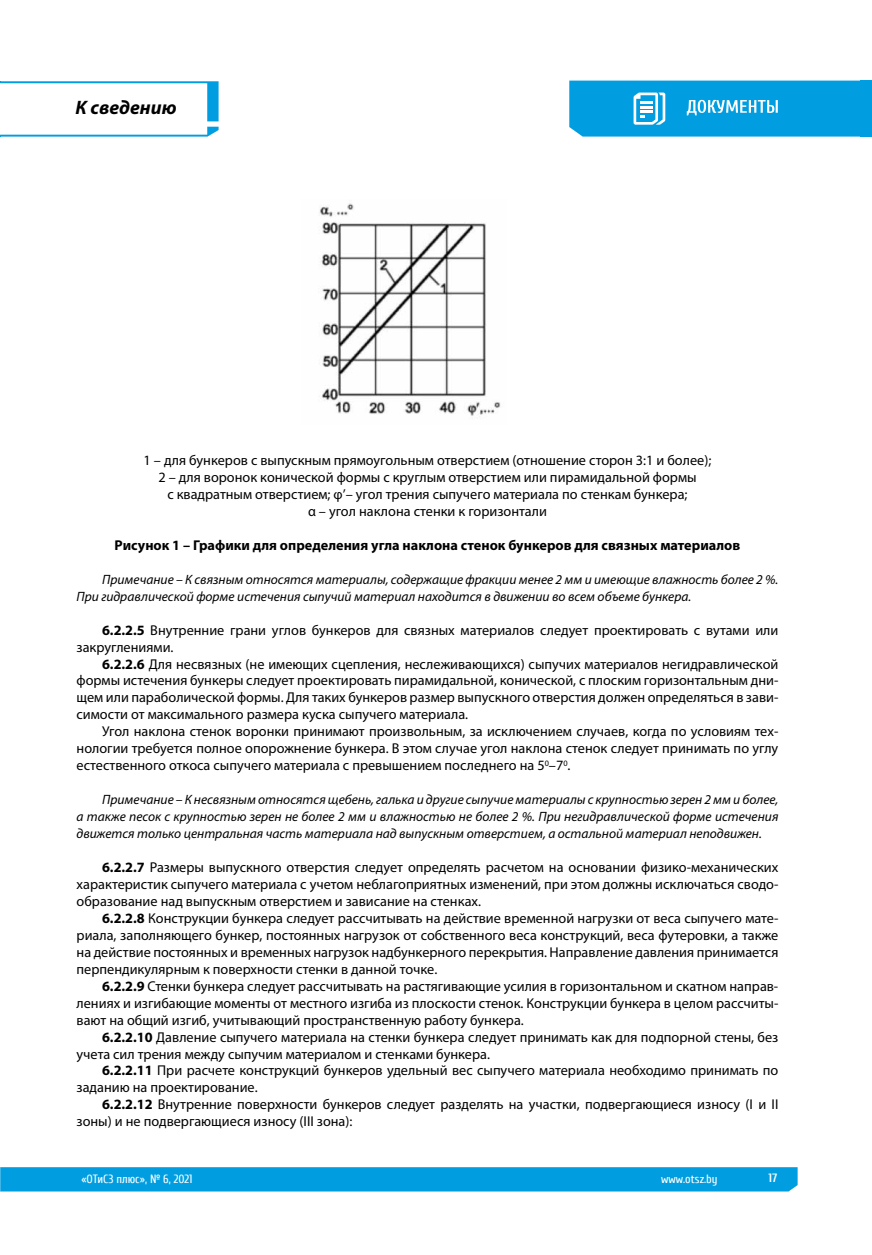
<style>
.page{position:relative;width:872px;height:1255px;background:#fff}
.page>*{position:absolute;margin:0;border:0;box-sizing:border-box;transform-origin:0 0}
.t1{font:italic 700 19.5px "Myriad Pro";color:#000}
.t2{font:14.25px/17px "Myriad Pro";color:#000;text-align:justify}
.t3{font:700 14.25px "Myriad Pro";color:#000}
.t4{font:italic 13.5px/17px "Myriad Pro";color:#000}
.t5{font:12px "Cuprum";color:#fff}
.t6{font:700 12px "Cuprum";color:#fff}
.s1{font-weight:700}
</style>
<div class="page">
<div style="left:0;top:1167px;width:797px;height:24px;background:#009ee0"></div>
<svg style="left:569px;top:81px;width:294px;height:56px;background:#14a5e2"></svg>
<div style="left:861px;top:80px;width:11px;height:56px;background:#009ee0"></div>
<svg style="left:0;top:127px;width:218px;height:10px"></svg>
<svg style="left:0;top:81px;width:218px;height:40px"></svg>
<img style="left:319px;top:203px;width:182px;height:213px">
<h1 class="t1" style="left:76px;top:95px;width:102px">К сведению</h1>
<p class="t2" style="left:144px;top:451px;width:569px;text-align:center">1 – для бункеров с выпускным прямоугольным отверстием (отношение сторон 3:1 и более); 2 – для воронок конической формы с круглым отверстием или пирамидальной формы<br>с квадратным отверстием; φ’– угол трения сыпучего материала по стенкам бункера;<br>α – угол наклона стенки к горизонтали</p>
<p class="t3" style="left:115px;top:535px;width:627px">Рисунок 1 – Графики для определения угла наклона стенок бункеров для связных материалов</p>
<p class="t4" style="left:77px;top:570px;width:703px;text-indent:26px">Примечание – К связным относятся материалы, содержащие фракции менее 2 мм и имеющие влажность более 2 %.<br>При гидравлической форме истечения сыпучий материал находится в движении во всем объеме бункера.</p>
<p class="t2" style="left:77px;top:621px;width:703px;text-indent:26px"><span class="s1">6.2.2.5</span> Внутренние грани углов бункеров для связных материалов следует проектировать с вутами или закруглениями.</p>
<p class="t2" style="left:77px;top:655px;width:703px;text-indent:26px"><span class="s1">6.2.2.6</span> Для несвязных (не имеющих сцепления, неслеживающихся) сыпучих материалов негидравлической формы истечения бункеры следует проектировать пирамидальной, конической, с плоским горизонтальным дни&shy;щем или параболической формы. Для таких бункеров размер выпускного отверстия должен определяться в зави&shy;симости от максимального размера куска сыпучего материала.</p>
<p class="t2" style="left:77px;top:722px;width:703px;text-indent:26px">Угол наклона стенок воронки принимают произвольным, за исключением случаев, когда по условиям тех&shy;нологии требуется полное опорожнение бункера. В этом случае угол наклона стенок следует принимать по углу естественного откоса сыпучего материала с превышением последнего на 5<sup>0</sup>–7<sup>0</sup>.</p>
<p class="t4" style="left:77px;top:791px;width:703px;text-align:justify;text-indent:26px">Примечание – К несвязным относятся щебень, галька и другие сыпучие материалы с крупностью зерен 2 мм и более, а также песок с крупностью зерен не более 2 мм и влажностью не более 2 %. При негидравлической форме истечения движется только центральная часть материала над выпускным отверстием, а остальной материал неподвижен.</p>
<p class="t2" style="left:77px;top:858px;width:703px;text-indent:26px"><span class="s1">6.2.2.7</span> Размеры выпускного отверстия следует определять расчетом на основании физико-механических характеристик сыпучего материала с учетом неблагоприятных изменений, при этом должны исключаться сводо&shy;образование над выпускным отверстием и зависание на стенках.</p>
<p class="t2" style="left:77px;top:909px;width:703px;text-indent:26px"><span class="s1">6.2.2.8</span> Конструкции бункера следует рассчитывать на действие временной нагрузки от веса сыпучего мате&shy;риала, заполняющего бункер, постоянных нагрузок от собственного веса конструкций, веса футеровки, а также на действие постоянных и временных нагрузок надбункерного перекрытия. Направление давления принимается перпендикулярным к поверхности стенки в данной точке.</p>
<p class="t2" style="left:77px;top:977px;width:703px;text-indent:26px"><span class="s1">6.2.2.9</span> Стенки бункера следует рассчитывать на растягивающие усилия в горизонтальном и скатном направ&shy;лениях и изгибающие моменты от местного изгиба из плоскости стенок. Конструкции бункера в целом рассчиты&shy;вают на общий изгиб, учитывающий пространственную работу бункера.</p>
<p class="t2" style="left:77px;top:1028px;width:703px;text-indent:26px"><span class="s1">6.2.2.10</span> Давление сыпучего материала на стенки бункера следует принимать как для подпорной стены, без учета сил трения между сыпучим материалом и стенками бункера.</p>
<p class="t2" style="left:77px;top:1061px;width:703px;text-indent:26px"><span class="s1">6.2.2.11</span> При расчете конструкций бункеров удельный вес сыпучего материала необходимо принимать по заданию на проектирование.</p>
<p class="t2" style="left:77px;top:1095px;width:703px;text-indent:26px"><span class="s1">6.2.2.12</span> Внутренние поверхности бункеров следует разделять на участки, подвергающиеся износу (I и II зоны) и не подвергающиеся износу (III зона):</p>
<p class="t5" style="left:81px;top:1172px;width:113px">«ОТиСЗ плюс», № 6, 2021</p>
<p class="t5" style="left:661px;top:1172px;width:58px">www.otsz.by</p>
<p class="t6" style="left:768px;top:1171px;width:10px">17</p>
</div>
